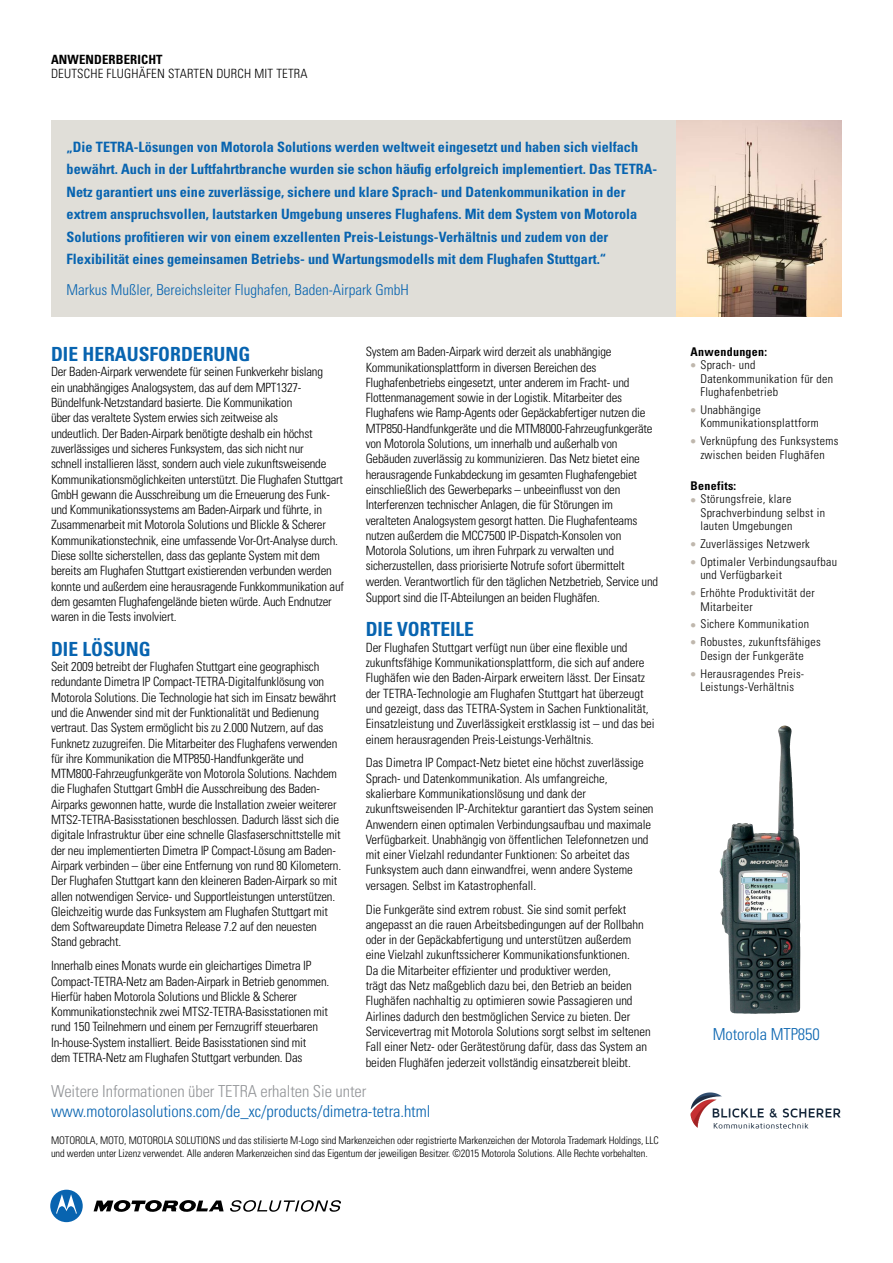
<style>
.page{position:relative;width:893px;height:1263px;background:#fff}
.page>*{position:absolute;margin:0;border:0;box-sizing:border-box;transform-origin:0 0}
.t1{font:700 condensed 19.5px "Univers LT Std";color:#0864b0}
.t2{font:300 condensed 16.5px "Univers LT Std";letter-spacing:-.005em;color:#0864b0}
.t3{font:300 condensed 16.5px "Univers LT Std";letter-spacing:-.005em;color:#939598}
.t4{font:300 condensed 15px "Univers LT Std";color:#0864b0}
.t5{font:700 condensed 14.25px/22.5px "Univers LT Std";color:#0864b0}
.t6{font:300 condensed 12.75px/15.3px "Univers LT Std";letter-spacing:-.015em;color:#000}
.t7{font:300 condensed 12.75px "Univers LT Std";letter-spacing:.015em;color:#000}
.t8{font:700 condensed 12.75px "Univers LT Std";letter-spacing:.01em;color:#000}
.t9{font:300 condensed 12px/13.5px "Univers LT Std";letter-spacing:.025em;color:#000}
.t10{font:700 condensed 12px "Univers LT Std";letter-spacing:.025em;color:#000}
.t11{font:300 condensed 10.5px/12.6px "Univers LT Std";letter-spacing:-.01em;color:#000}
.s1{color:#bfb7ad}
</style>
<div class="page">
<svg style="left:94px;top:1200px;width:130px;height:12px"></svg>
<svg style="left:50px;top:1190px;width:33px;height:32px"></svg>
<svg style="left:230px;top:1200px;width:111px;height:12px"></svg>
<div style="left:51px;top:120px;width:625px;height:197px;background:#e0ded8"></div>
<img style="left:676px;top:120px;width:166px;height:197px">
<img style="left:691px;top:1092px;width:150px;height:37px">
<img style="left:719px;top:725px;width:65px;height:148px">
<p class="t8" style="left:51px;top:52px;width:113px">ANWENDERBERICHT</p>
<p class="t7" style="left:51px;top:65px;width:258px">DEUTSCHE FLUGHÄFEN STARTEN DURCH MIT TETRA</p>
<p class="t5" style="left:67px;top:135px;width:592px">„Die TETRA-Lösungen von Motorola Solutions werden weltweit eingesetzt und haben sich vielfach bewährt. Auch in der Luftfahrtbranche wurden sie schon häufig erfolgreich implementiert. Das TETRA-Netz garantiert uns eine zuverlässige, sichere und klare Sprach- und Datenkommunikation in der extrem anspruchsvollen, lautstarken Umgebung unseres Flughafens. Mit dem System von Motorola Solutions profitieren wir von einem exzellenten Preis-Leistungs-Verhältnis und zudem von der Flexibilität eines gemeinsamen Betriebs- und Wartungsmodells mit dem Flughafen Stuttgart.“</p>
<p class="t4" style="left:67px;top:281px;width:344px">Markus Mußler, Bereichsleiter Flughafen, Baden-Airpark GmbH</p>
<h1 class="t1" style="left:51px;top:342px;width:201px">DIE HERAUSFORDERUNG</h1>
<p class="t6" style="left:51px;top:364px;width:294px">Der Baden-Airpark verwendete für seinen Funkverkehr bislang<br>ein unabhängiges Analogsystem, das auf dem MPT1327- Bündelfunk-Netzstandard basierte. Die Kommunikation<br>über das veraltete System erwies sich zeitweise als<br>undeutlich. Der Baden-Airpark benötigte deshalb ein höchst zuverlässiges und sicheres Funksystem, das sich nicht nur<br>schnell installieren lässt, sondern auch viele zukunftsweisende Kommunikationsmöglichkeiten unterstützt. Die Flughafen Stuttgart GmbH gewann die Ausschreibung um die Erneuerung des Funk&shy;und Kommunikationssystems am Baden-Airpark und führte, in Zusammenarbeit mit Motorola Solutions und Blickle &amp; Scherer Kommunikationstechnik, eine umfassende Vor-Ort-Analyse durch.<br>Diese sollte sicherstellen, dass das geplante System mit dem bereits am Flughafen Stuttgart existierenden verbunden werden konnte und außerdem eine herausragende Funkkommunikation auf dem gesamten Flughafengelände bieten würde. Auch Endnutzer waren in die Tests involviert.</p>
<h1 class="t1" style="left:51px;top:637px;width:101px">DIE LÖSUNG</h1>
<p class="t6" style="left:51px;top:659px;width:292px">Seit 2009 betreibt der Flughafen Stuttgart eine geographisch redundante Dimetra IP Compact-TETRA-Digitalfunklösung von Motorola Solutions. Die Technologie hat sich im Einsatz bewährt und die Anwender sind mit der Funktionalität und Bedienung vertraut. Das System ermöglicht bis zu 2.000 Nutzern, auf das Funknetz zuzugreifen. Die Mitarbeiter des Flughafens verwenden für ihre Kommunikation die MTP850-Handfunkgeräte und MTM800-Fahrzeugfunkgeräte von Motorola Solutions. Nachdem die Flughafen Stuttgart GmbH die Ausschreibung des Baden-Airparks gewonnen hatte, wurde die Installation zweier weiterer MTS2-TETRA-Basisstationen beschlossen. Dadurch lässt sich die digitale Infrastruktur über eine schnelle Glasfaserschnittstelle mit der neu implementierten Dimetra IP Compact-Lösung am Baden-Airpark verbinden – über eine Entfernung von rund 80 Kilometern.<br>Der Flughafen Stuttgart kann den kleineren Baden-Airpark so mit allen notwendigen Service- und Supportleistungen unterstützen.<br>Gleichzeitig wurde das Funksystem am Flughafen Stuttgart mit dem Softwareupdate Dimetra Release 7.2 auf den neuesten Stand gebracht.</p>
<p class="t6" style="left:51px;top:958px;width:280px">Innerhalb eines Monats wurde ein gleichartiges Dimetra IP Compact-TETRA-Netz am Baden-Airpark in Betrieb genommen.<br>Hierfür haben Motorola Solutions und Blickle &amp; Scherer Kommunikationstechnik zwei MTS2-TETRA-Basisstationen mit rund 150 Teilnehmern und einem per Fernzugriff steuerbaren In-house-System installiert. Beide Basisstationen sind mit<br>dem TETRA-Netz am Flughafen Stuttgart verbunden. Das</p>
<p class="t6" style="left:366px;top:344px;width:294px">System am Baden-Airpark wird derzeit als unabhängige Kommunikationsplattform in diversen Bereichen des Flughafenbetriebs eingesetzt, unter anderem im Fracht- und Flottenmanagement sowie in der Logistik. Mitarbeiter des Flughafens wie Ramp-Agents oder Gepäckabfertiger nutzen die MTP850-Handfunkgeräte und die MTM8000-Fahrzeugfunkgeräte von Motorola Solutions, um innerhalb und außerhalb von Gebäuden zuverlässig zu kommunizieren. Das Netz bietet eine herausragende Funkabdeckung im gesamten Flughafengebiet einschließlich des Gewerbeparks – unbeeinflusst von den Interferenzen technischer Anlagen, die für Störungen im veralteten Analogsystem gesorgt hatten. Die Flughafenteams nutzen außerdem die MCC7500 IP-Dispatch-Konsolen von Motorola Solutions, um ihren Fuhrpark zu verwalten und sicherzustellen, dass priorisierte Notrufe sofort übermittelt werden. Verantwortlich für den täglichen Netzbetrieb, Service und Support sind die IT-Abteilungen an beiden Flughäfen.</p>
<h1 class="t1" style="left:366px;top:617px;width:110px">DIE VORTEILE</h1>
<p class="t6" style="left:366px;top:640px;width:291px">Der Flughafen Stuttgart verfügt nun über eine flexible und zukunftsfähige Kommunikationsplattform, die sich auf andere Flughäfen wie den Baden-Airpark erweitern lässt. Der Einsatz der TETRA-Technologie am Flughafen Stuttgart hat überzeugt und gezeigt, dass das TETRA-System in Sachen Funktionalität, Einsatzleistung und Zuverlässigkeit erstklassig ist – und das bei einem herausragenden Preis-Leistungs-Verhältnis.</p>
<p class="t6" style="left:366px;top:755px;width:289px">Das Dimetra IP Compact-Netz bietet eine höchst zuverlässige Sprach- und Datenkommunikation. Als umfangreiche, skalierbare Kommunikationslösung und dank der zukunftsweisenden IP-Architektur garantiert das System seinen Anwendern einen optimalen Verbindungsaufbau und maximale Verfügbarkeit. Unabhängig von öffentlichen Telefonnetzen und mit einer Vielzahl redundanter Funktionen: So arbeitet das Funksystem auch dann einwandfrei, wenn andere Systeme versagen. Selbst im Katastrophenfall.</p>
<p class="t6" style="left:366px;top:901px;width:287px">Die Funkgeräte sind extrem robust. Sie sind somit perfekt angepasst an die rauen Arbeitsbedingungen auf der Rollbahn oder in der Gepäckabfertigung und unterstützen außerdem eine Vielzahl zukunftssicherer Kommunikationsfunktionen.<br>Da die Mitarbeiter effizienter und produktiver werden,<br>trägt das Netz maßgeblich dazu bei, den Betrieb an beiden Flughäfen nachhaltig zu optimieren sowie Passagieren und Airlines dadurch den bestmöglichen Service zu bieten. Der Servicevertrag mit Motorola Solutions sorgt selbst im seltenen Fall einer Netz- oder Gerätestörung dafür, dass das System an beiden Flughäfen jederzeit vollständig einsatzbereit bleibt.</p>
<p class="t3" style="left:51px;top:1082px;width:317px">Weitere Informationen über TETRA erhalten Sie unter</p>
<p class="t2" style="left:51px;top:1101px;width:381px">www.motorolasolutions.com/de_xc/products/dimetra-tetra.html</p>
<p class="t11" style="left:51px;top:1134px;width:609px">MOTOROLA, MOTO, MOTOROLA SOLUTIONS und das stilisierte M-Logo sind Markenzeichen oder registrierte Markenzeichen der Motorola Trademark Holdings, LLC und werden unter Lizenz verwendet. Alle anderen Markenzeichen sind das Eigentum der jeweiligen Besitzer. ©2015 Motorola Solutions. Alle Rechte vorbehalten.</p>
<p class="t10" style="left:691px;top:344px;width:78px">Anwendungen:</p>
<p class="t9" style="left:700px;top:358px;width:134px;text-indent:-10px"><span class="s1">●</span> Sprach- und<br>Datenkommunikation für den<br>Flughafenbetrieb</p>
<p class="t9" style="left:700px;top:403px;width:120px;text-indent:-10px"><span class="s1">●</span> Unabhängige<br>Kommunikationsplattform</p>
<p class="t9" style="left:691px;top:434px;width:149px;text-align:center"><span class="s1">●</span> Verknüpfung des Funksystems zwischen beiden Flughäfen</p>
<p class="t10" style="left:691px;top:478px;width:47px">Benefits:</p>
<p class="t9" style="left:700px;top:492px;width:126px;text-indent:-10px"><span class="s1">●</span> Störungsfreie, klare<br>Sprachverbindung selbst in lauten Umgebungen</p>
<p class="t9" style="left:691px;top:537px;width:121px"><span class="s1">●</span> Zuverlässiges Netzwerk</p>
<p class="t9" style="left:700px;top:555px;width:138px;text-indent:-10px"><span class="s1">●</span> Optimaler Verbindungsaufbau und Verfügbarkeit</p>
<p class="t9" style="left:700px;top:586px;width:116px;text-indent:-10px"><span class="s1">●</span> Erhöhte Produktivität der<br>Mitarbeiter</p>
<p class="t9" style="left:691px;top:617px;width:120px"><span class="s1">●</span> Sichere Kommunikation</p>
<p class="t9" style="left:700px;top:635px;width:122px;text-indent:-10px"><span class="s1">●</span> Robustes, zukunftsfähiges<br>Design der Funkgeräte</p>
<p class="t9" style="left:691px;top:666px;width:115px;text-align:center"><span class="s1">●</span> Herausragendes Preis-<br>Leistungs-Verhältnis</p>
<p class="t2" style="left:713px;top:1024px;width:108px">Motorola MTP850</p>
</div>
